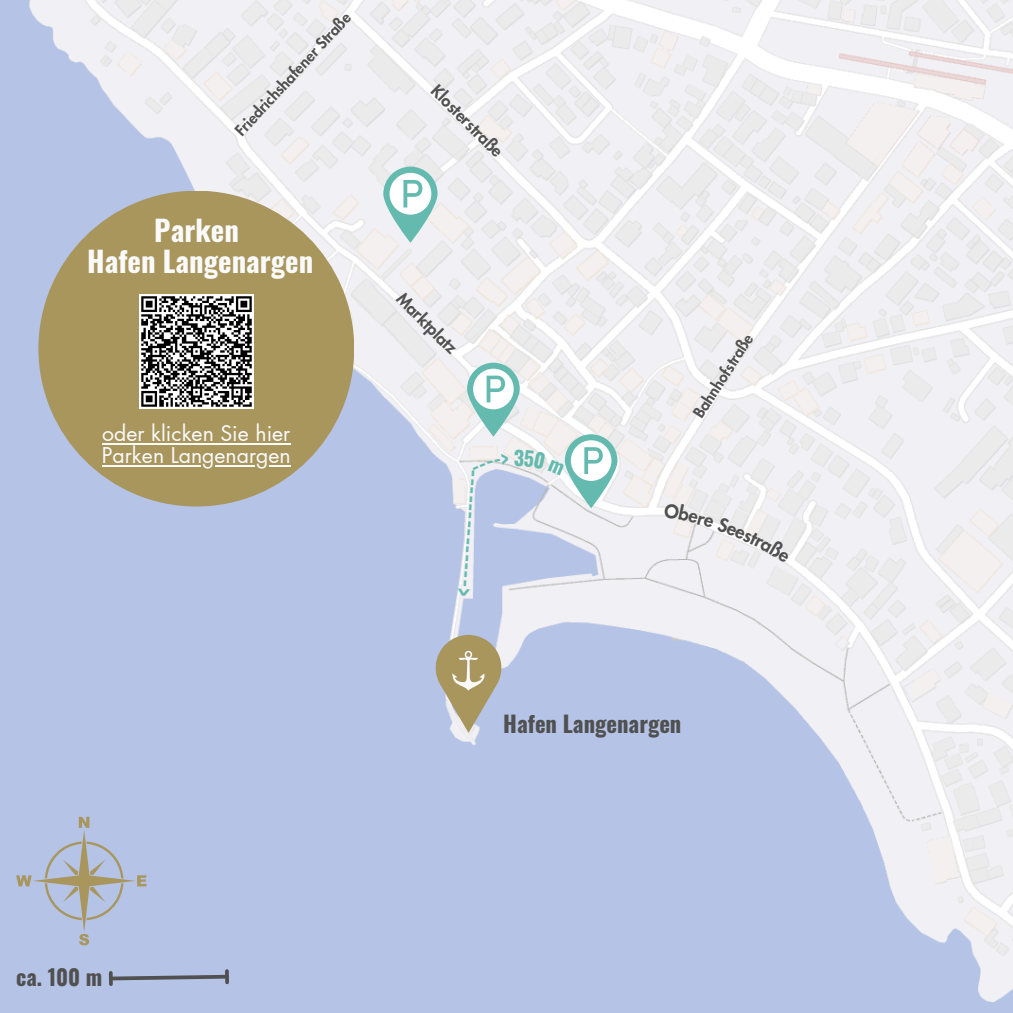
<style>
.page{position:relative;width:1013px;height:1013px;background:#fff}
.page>*{position:absolute;margin:0;border:0;box-sizing:border-box;transform-origin:0 0}
.t1{font:700 28.75px/31px "Oswald";color:#fafafb;text-align:center}
.t2{font:700 22.62px "Oswald";color:#505050}
.t3{font:700 21.88px "Oswald";color:#64baaf}
.t4{font:700 21.88px "Oswald";color:#505050}
.t5{font:21.25px/22.5px "Futura LT Pro";color:#fafafb}
.t6{font:800 16.62px "Futura LT Pro";color:#505050}
.t7{font:800 15.38px "Futura LT Pro";color:#505050}
</style>
<div class="page">
<img style="left:0;top:0;width:1012px;height:1012px">
<svg style="left:16px;top:816px;width:130px;height:129px;background:#b2bdd4"></svg>
<svg style="left:108px;top:972px;width:122px;height:10px"></svg>
<svg style="left:109px;top:972px;width:4px;height:12px"></svg>
<svg style="left:225px;top:971px;width:4px;height:11px"></svg>
<svg style="left:565px;top:434px;width:52px;height:74px;fill:#64baaf"></svg>
<div style="left:571px;top:440px;width:40px;height:41px;background:#fff;border-radius:50%"></div>
<svg style="left:584px;top:447px;width:18px;height:27px"></svg>
<svg style="left:467px;top:363px;width:52px;height:73px;fill:#64baaf"></svg>
<div style="left:473px;top:369px;width:40px;height:40px;background:#fff;border-radius:50%"></div>
<svg style="left:486px;top:375px;width:19px;height:27px"></svg>
<svg style="left:383px;top:167px;width:54px;height:75px;fill:#64baaf"></svg>
<div style="left:389px;top:173px;width:42px;height:42px;background:#fff;border-radius:50%"></div>
<svg style="left:403px;top:180px;width:19px;height:27px"></svg>
<div style="left:38px;top:191px;width:316px;height:315px;background:#a8965d;border-radius:50%"></div>
<img style="left:139px;top:294px;width:114px;height:115px">
<hr style="left:102px;top:442px;width:188px;height:2px;background:#fafafb">
<hr style="left:102px;top:465px;width:189px;height:2px;background:#fafafb">
<svg style="left:431px;top:635px;width:72px;height:97px;background:#b4af9c"></svg>
<svg style="left:663px;top:502px;width:126px;height:61px"></svg>
<svg style="left:473px;top:449px;width:91px;height:26px"></svg>
<p class="t7" style="left:233px;top:128px;width:163px;rotate:-47deg">Friedrichshafener Straße</p>
<h1 class="t1" style="left:87px;top:214px;width:228px">Parken<br>Hafen Langenargen</h1>
<h3 class="t5" style="left:102px;top:422px;width:190px">oder klicken Sie hier<br>Parken Langenargen</h3>
<p class="t6" style="left:439px;top:82px;width:95px;rotate:45deg">Klosterstraße</p>
<p class="t6" style="left:405px;top:290px;width:79px;rotate:45deg">Marktplatz</p>
<h3 class="t3" style="left:446px;top:594px;width:128px;rotate:-86deg">&lt;--------------</h3>
<p class="t7" style="left:691px;top:412px;width:98px;rotate:-57deg">Bahnhofstraße</p>
<h1 class="t2" style="left:503px;top:706px;width:180px">Hafen Langenargen</h1>
<h3 class="t4" style="left:16px;top:959px;width:88px">ca. 100 m</h3>
</div>
